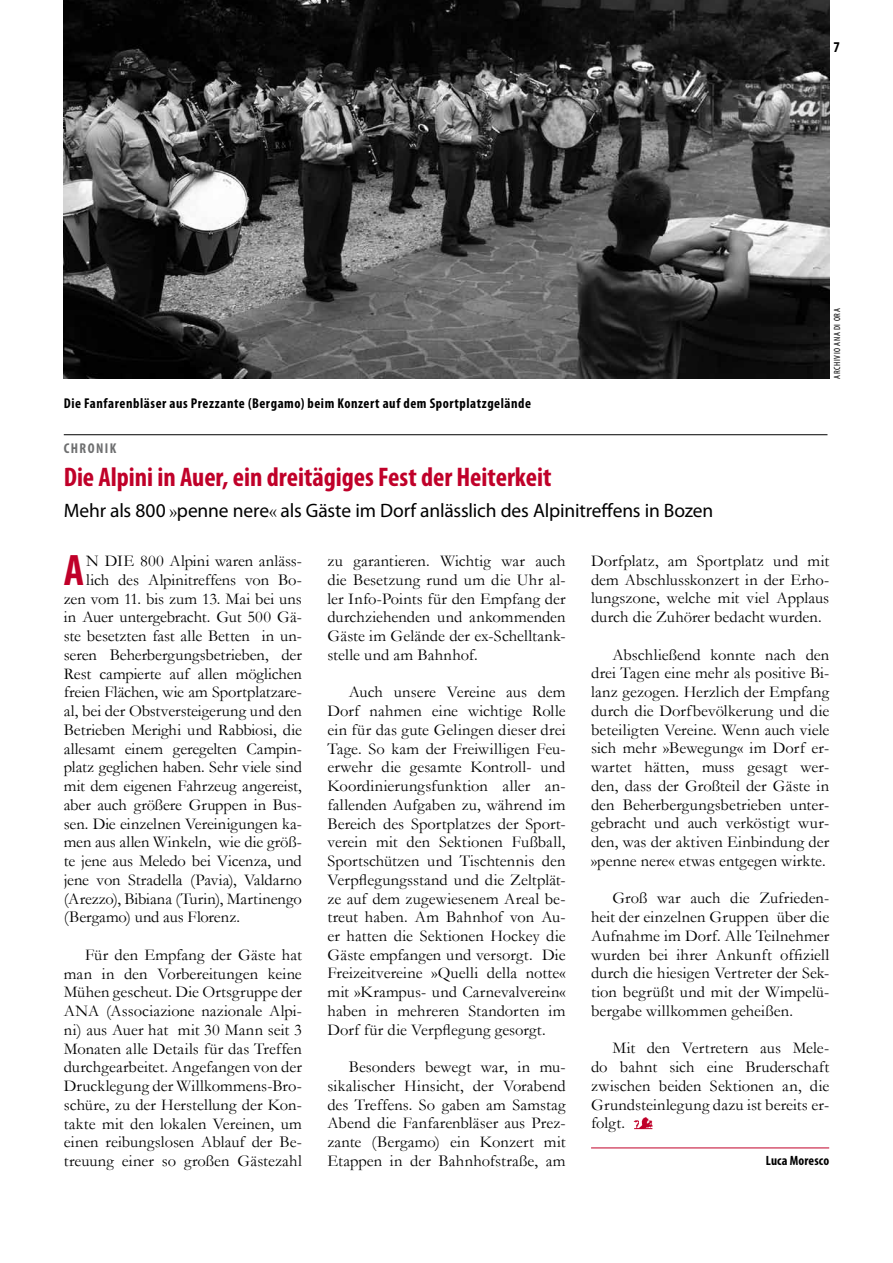
<style>
.page{position:relative;width:893px;height:1263px;background:#fff}
.page>*{position:absolute;margin:0;border:0;box-sizing:border-box;transform-origin:0 0}
.t1{font:700 condensed 44.25px "Myriad Pro";color:#c00029}
.t2{font:700 condensed 27px "Myriad Pro";color:#c00029}
.t3{font:19.5px "Myriad Pro";letter-spacing:-.01em;color:#000}
.t4{font:16.5px/18.8px "Garamond";color:#000;text-align:justify}
.t5{font:700 condensed 15px "Myriad Pro";color:#000}
.t6{font:700 condensed 14.25px "Myriad Pro";letter-spacing:.04em;color:#000}
.t7{font:700 condensed 14.25px "Myriad Pro";color:#6e6f70}
.t8{font:700 condensed 13.5px "Myriad Pro";letter-spacing:.01em;color:#000}
.t9{font:condensed 9px "Myriad Pro";letter-spacing:.065em;color:#000}
.s1{font-family:"Garamond"}
</style>
<div class="page">
<img style="left:64px;top:0;width:765px;height:379px">
<hr style="left:64px;top:434px;width:763px;height:1px;background:#000">
<img style="left:633px;top:1117px;width:20px;height:12px">
<svg style="left:634px;top:1128px;width:18px;height:1px"></svg>
<hr style="left:591px;top:1147px;width:238px;height:1px;background:#c00029">
<p class="t5" style="left:833px;top:37px;width:8px">7</p>
<p class="t6" style="left:64px;top:394px;width:469px">Die Fanfarenbläser aus Prezzante (Bergamo) beim Konzert auf dem Sportplatzgelände</p>
<p class="t7" style="left:64px;top:439px;width:24px">chronik</p>
<h2 class="t2" style="left:64px;top:460px;width:489px">Die Alpini in Auer, ein dreitägiges Fest der Heiterkeit</h2>
<p class="t9" style="left:832px;top:379px;width:72px;rotate:-90deg">archivio ana di ora</p>
<p class="t3" style="left:64px;top:499px;width:651px">Mehr als 800 <span class="s1">»</span>penne nere<span class="s1">«</span> als Gäste im Dorf anlässlich des Alpinitreffens in Bozen</p>
<h1 class="t1" style="left:64px;top:543px;width:22px">A</h1>
<p class="t4" style="left:86px;top:551px;width:30px">n die</p>
<p class="t4" style="left:140px;top:551px;width:163px">800 Alpini waren anläss-</p>
<p class="t4" style="left:591px;top:551px;width:240px">Dorfplatz, am Sportplatz und mit dem Abschlusskonzert in der Erho&shy;lungszone, welche mit viel Applaus durch die Zuhörer bedacht wurden.</p>
<p class="t4" style="left:591px;top:645px;width:240px;text-indent:21px">Abschließend konnte nach den drei Tagen eine mehr als positive Bi&shy;lanz gezogen. Herzlich der Empfang durch die Dorfbevölkerung und die beteiligten Vereine. Wenn auch viele sich mehr »Bewegung« im Dorf er&shy;wartet hätten, muss gesagt wer&shy;den, dass der Großteil der Gäste in den Beherbergungsbetrieben unter&shy;gebracht und auch verköstigt wur&shy;den, was der aktiven Einbindung der »penne nere« etwas entgegen wirkte.</p>
<p class="t4" style="left:591px;top:888px;width:240px;text-indent:21px">Groß war auch die Zufrieden&shy;heit der einzelnen Gruppen über die Aufnahme im Dorf. Alle Teilnehmer wurden bei ihrer Ankunft offiziell durch die hiesigen Vertreter der Sek&shy;tion begrüßt und mit der Wimpelü&shy;bergabe willkommen geheißen.</p>
<p class="t4" style="left:591px;top:1038px;width:240px;text-indent:21px">Mit den Vertretern aus Mele&shy;do bahnt sich eine Bruderschaft zwischen beiden Sektionen an, die Grundsteinlegung dazu ist bereits er&shy;folgt.</p>
<p class="t8" style="left:766px;top:1152px;width:65px">Luca Moresco</p>
<p class="t4" style="left:327px;top:551px;width:240px">zu garantieren. Wichtig war auch die Besetzung rund um die Uhr al&shy;ler Info-Points für den Empfang der durchziehenden und ankommenden Gäste im Gelände der ex-Schelltank&shy;stelle und am Bahnhof.</p>
<p class="t4" style="left:327px;top:682px;width:240px;text-indent:21px">Auch unsere Vereine aus dem Dorf nahmen eine wichtige Rolle ein für das gute Gelingen dieser drei Tage. So kam der Freiwilligen Feu&shy;erwehr die gesamte Kontroll- und Koordinierungsfunktion aller an&shy;fallenden Aufgaben zu, während im Bereich des Sportplatzes der Sport&shy;verein mit den Sektionen Fußball, Sportschützen und Tischtennis den Verpflegungsstand und die Zeltplät&shy;ze auf dem zugewiesenem Areal be&shy;treut haben. Am Bahnhof von Au&shy;er hatten die Sektionen Hockey die Gäste empfangen und versorgt. Die Freizeitvereine »Quelli della notte« mit »Krampus- und Carnevalverein« haben in mehreren Standorten im Dorf für die Verpflegung gesorgt.</p>
<p class="t4" style="left:327px;top:1057px;width:240px;text-indent:21px">Besonders bewegt war, in mu&shy;sikalischer Hinsicht, der Vorabend des Treffens. So gaben am Samstag Abend die Fanfarenbläser aus Prez&shy;zante (Bergamo) ein Konzert mit Etappen in der Bahnhofstraße, am</p>
<p class="t4" style="left:86px;top:570px;width:217px">lich des Alpinitreffens von Bo-</p>
<p class="t4" style="left:64px;top:589px;width:240px">zen vom 11. bis zum 13. Mai bei uns</p>
<p class="t4" style="left:64px;top:607px;width:240px">in Auer untergebracht. Gut 500 Gä-</p>
<p class="t4" style="left:64px;top:626px;width:240px">ste besetzten fast alle Betten in un-</p>
<p class="t4" style="left:64px;top:645px;width:240px">seren Beherbergungsbetrieben, der</p>
<p class="t4" style="left:64px;top:664px;width:240px">Rest campierte auf allen möglichen</p>
<p class="t4" style="left:64px;top:682px;width:240px">freien Flächen, wie am Sportplatzare-</p>
<p class="t4" style="left:64px;top:701px;width:240px">al, bei der Obstversteigerung und den</p>
<p class="t4" style="left:64px;top:720px;width:240px">Betrieben Merighi und Rabbiosi, die</p>
<p class="t4" style="left:64px;top:739px;width:240px">allesamt einem geregelten Campin-</p>
<p class="t4" style="left:64px;top:757px;width:240px">platz geglichen haben. Sehr viele sind</p>
<p class="t4" style="left:64px;top:776px;width:240px">mit dem eigenen Fahrzeug angereist,</p>
<p class="t4" style="left:64px;top:795px;width:240px">aber auch größere Gruppen in Bus-</p>
<p class="t4" style="left:64px;top:814px;width:240px">sen. Die einzelnen Vereinigungen ka-</p>
<p class="t4" style="left:64px;top:832px;width:240px">men aus allen Winkeln, wie die größ-</p>
<p class="t4" style="left:64px;top:851px;width:240px">te jene aus Meledo bei Vicenza, und</p>
<p class="t4" style="left:64px;top:870px;width:240px">jene von Stradella (Pavia), Valdarno</p>
<p class="t4" style="left:64px;top:889px;width:240px">(Arezzo), Bibiana (Turin), Martinengo</p>
<p class="t4" style="left:64px;top:907px;width:178px">(Bergamo) und aus Florenz.</p>
<p class="t4" style="left:64px;top:945px;width:240px;text-indent:21px">Für den Empfang der Gäste hat man in den Vorbereitungen keine Mühen gescheut. Die Ortsgruppe der ANA (Associazione nazionale Alpi&shy;ni) aus Auer hat mit 30 Mann seit 3<br>Monaten alle Details für das Treffen durchgearbeitet. Angefangen von der Drucklegung der Willkommens-Bro&shy;schüre, zu der Herstellung der Kon&shy;takte mit den lokalen Vereinen, um einen reibungslosen Ablauf der Be&shy;treuung einer so großen Gästezahl</p>
</div>
